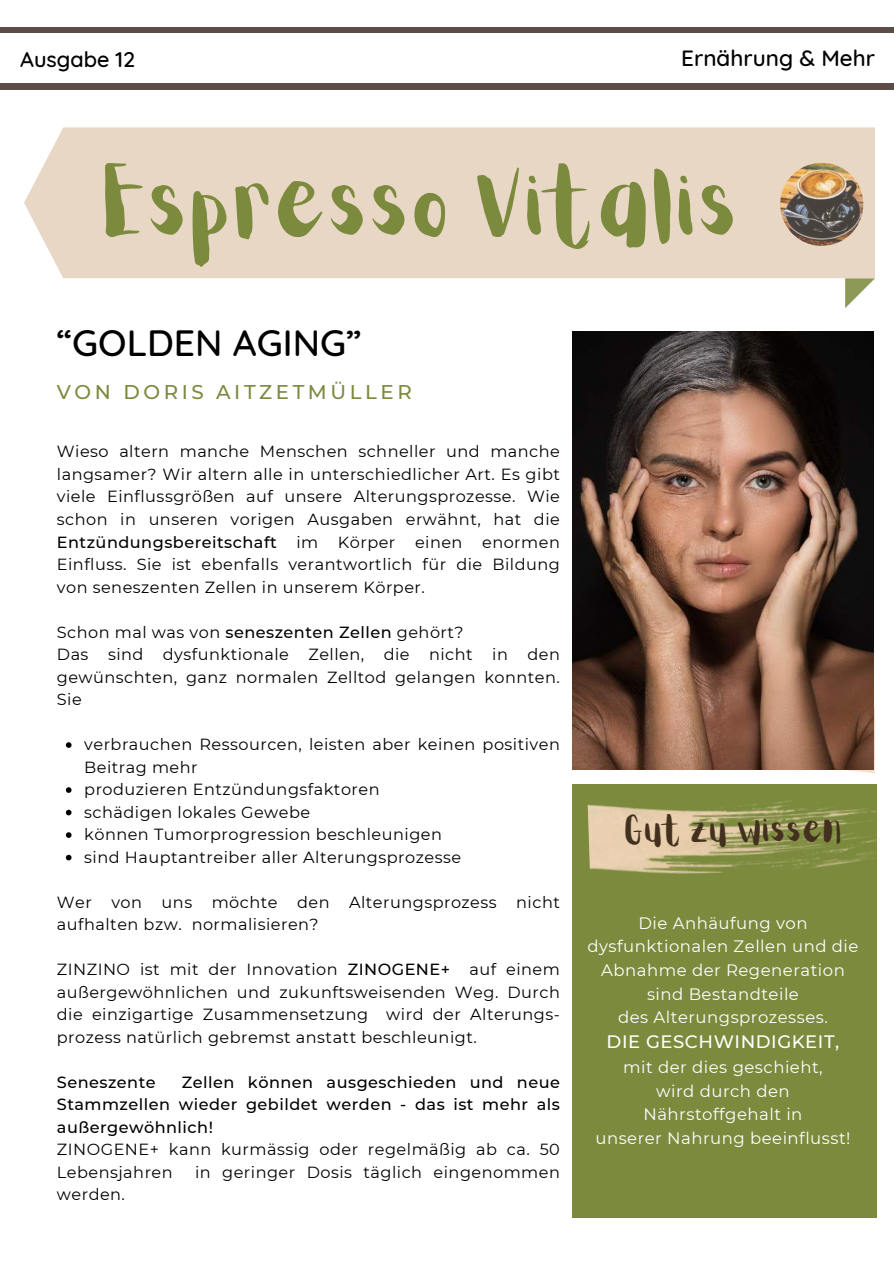
<style>
.page{position:relative;width:894px;height:1264px;background:#fff}
.page>*{position:absolute;margin:0;border:0;box-sizing:border-box;transform-origin:0 0}
.t1{font:81.6px "Aloja Extended";color:#7b8a3d}
.t2{font:500 37.35px "Quicksand";color:#000}
.t3{font:31.05px "Aloja Extended";color:#44301f}
.t4{font:500 22.5px "Quicksand";color:#000}
.t5{font:500 21.6px "Quicksand";color:#000}
.t6{font:500 19.8px "Montserrat";letter-spacing:.18em;color:#7b8a3d}
.t7{font:500 18px "Montserrat";letter-spacing:.03em;color:#fff}
.t8{font:16.5px/23.7px "Montserrat";letter-spacing:.03em;color:#fff;text-align:center}
.t9{font:16.05px/22.5px "Montserrat";letter-spacing:.03em;color:#000}
.t10{font:500 16.05px/22.5px "Montserrat";letter-spacing:.03em;color:#000;text-align:justify}
.s1{font-weight:500}
</style>
<div class="page">
<div style="left:0;top:27px;width:893px;height:6px;background:#5d4d46"></div>
<div style="left:0;top:83px;width:893px;height:6px;background:#5d4d46"></div>
<svg style="left:844px;top:278px;width:30px;height:30px"></svg>
<div style="left:24px;top:127px;width:850px;height:151px;background:#e8d7c5"></div>
<img style="left:780px;top:163px;width:83px;height:83px;border-radius:50%">
<img style="left:650px;top:699px;width:224px;height:74px">
<div style="left:572px;top:783px;width:304px;height:434px;background:#7b8a3d"></div>
<img style="left:572px;top:331px;width:301px;height:438px">
<img style="left:587px;top:789px;width:293px;height:88px">
<svg style="left:66px;top:742px;width:5px;height:5px"></svg>
<svg style="left:66px;top:787px;width:5px;height:5px"></svg>
<svg style="left:66px;top:809px;width:5px;height:6px"></svg>
<svg style="left:66px;top:832px;width:5px;height:5px"></svg>
<svg style="left:66px;top:854px;width:5px;height:6px"></svg>
<h3 class="t5" style="left:20px;top:42px;width:116px">Ausgabe 12</h3>
<h3 class="t4" style="left:681px;top:40px;width:195px">Ernährung &amp; Mehr</h3>
<h1 class="t1" style="left:105px;top:161px;width:639px">Espresso Vitalis</h1>
<h2 class="t2" style="left:57px;top:313px;width:306px">“GOLDEN AGING”</h2>
<p class="t6" style="left:57px;top:378px;width:356px">VON DORIS AITZETMÜLLER</p>
<p class="t9" style="left:57px;top:440px;width:504px;text-align:justify">Wieso altern manche Menschen schneller und manche langsamer? Wir altern alle in unterschiedlicher Art. Es gibt viele Einflussgrößen auf unsere Alterungsprozesse. Wie schon in unseren vorigen Ausgaben erwähnt, hat die <span class="s1">Entzündungsbereitschaft</span> im Körper einen enormen Einfluss. Sie ist ebenfalls verantwortlich für die Bildung von seneszenten Zellen in unserem Körper.</p>
<p class="t9" style="left:57px;top:620px;width:504px">Schon mal was von <span class="s1">seneszenten Zellen</span> gehört?<br>Das sind dysfunktionale Zellen, die nicht in den gewünschten, ganz normalen Zelltod gelangen konnten.<br>Sie</p>
<p class="t9" style="left:84px;top:732px;width:477px">verbrauchen Ressourcen, leisten aber keinen positiven Beitrag mehr<br>produzieren Entzündungsfaktoren<br>schädigen lokales Gewebe<br>können Tumorprogression beschleunigen<br>sind Hauptantreiber aller Alterungsprozesse</p>
<p class="t9" style="left:57px;top:890px;width:504px">Wer von uns möchte den Alterungsprozess nicht aufhalten bzw. normalisieren?</p>
<p class="t9" style="left:57px;top:957px;width:504px;text-align:justify">ZINZINO ist mit der Innovation <span class="s1">ZINOGENE+</span> auf einem außergewöhnlichen und zukunftsweisenden Weg. Durch die einzigartige Zusammensetzung wird der Alterungs&shy;prozess natürlich gebremst anstatt beschleunigt.</p>
<p class="t10" style="left:57px;top:1070px;width:100px">Seneszente</p>
<p class="t10" style="left:57px;top:1070px;width:504px;text-indent:125px">Zellen können ausgeschieden und neue Stammzellen wieder gebildet werden - das ist mehr als außergewöhnlich!</p>
<p class="t9" style="left:57px;top:1137px;width:504px">ZINOGENE+ kann kurmässig oder regelmäßig ab ca. 50<br>Lebensjahren</p>
<p class="t9" style="left:195px;top:1160px;width:366px">in geringer Dosis täglich eingenommen</p>
<p class="t9" style="left:57px;top:1182px;width:70px">werden.</p>
<h3 class="t3" style="left:625px;top:813px;width:220px">Gut zu wissen</h3>
<p class="t8" style="left:587px;top:910px;width:272px">Die Anhäufung von dysfunktionalen Zellen und die<br>Abnahme der Regeneration sind Bestandteile<br>des Alterungsprozesses.</p>
<p class="t7" style="left:606px;top:1029px;width:234px">DIE GESCHWINDIGKEIT,</p>
<p class="t8" style="left:595px;top:1054px;width:256px">mit der dies geschieht,<br>wird durch den<br>Nährstoffgehalt in<br>unserer Nahrung beeinflusst!</p>
</div>
